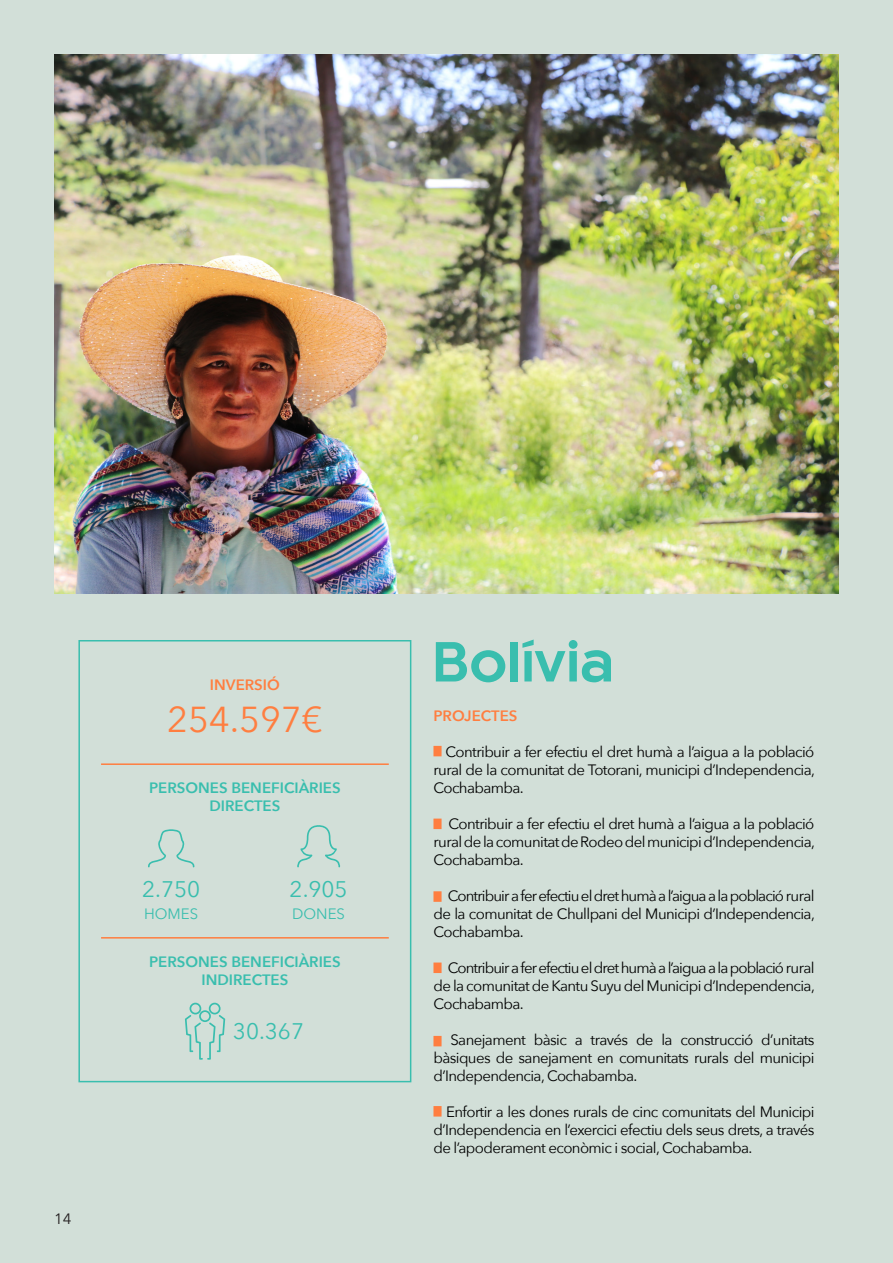
<style>
.page{position:relative;width:893px;height:1263px;background:#d2dfd8}
.page>*{position:absolute;margin:0;border:0;box-sizing:border-box;transform-origin:0 0}
.t1{font:700 52.5px "Kaleko 205";color:#39beae}
.t2{font:36px "Avenir Next";color:#ff7e40}
.t3{font:22.5px "Avenir Next";color:#39beae}
.t4{font:15px/18px "Avenir Next";letter-spacing:-.04em;color:#000;text-align:justify}
.t5{font:600 15px "Avenir Next";color:#39beae}
.t6{font:600 15px "Avenir Next";color:#ff7e40}
.t7{font:15px "Avenir Next";color:#39beae}
.t8{font:15px "Avenir Next";color:#231f20}
</style>
<div class="page">
<div style="left:433px;top:746px;width:9px;height:10px;background:#ff7e40"></div>
<div style="left:433px;top:818px;width:9px;height:11px;background:#ff7e40"></div>
<div style="left:433px;top:891px;width:9px;height:11px;background:#ff7e40"></div>
<div style="left:433px;top:962px;width:9px;height:11px;background:#ff7e40"></div>
<div style="left:433px;top:1106px;width:9px;height:10px;background:#ff7e40"></div>
<div style="left:433px;top:1036px;width:9px;height:10px;background:#ff7e40"></div>
<img style="left:54px;top:54px;width:785px;height:539px">
<div style="left:78px;top:640px;width:333px;height:442px;border:2px solid #39beae"></div>
<svg style="left:148px;top:829px;width:47px;height:38px"></svg>
<svg style="left:297px;top:825px;width:44px;height:42px"></svg>
<svg style="left:185px;top:1003px;width:40px;height:57px"></svg>
<hr style="left:101px;top:763px;width:288px;height:2px;background:#ff7e40">
<hr style="left:101px;top:937px;width:288px;height:1px;background:#ff7e40">
<p class="t8" style="left:54px;top:1206px;width:19px">14</p>
<p class="t6" style="left:210px;top:672px;width:71px">INVERSIÓ</p>
<p class="t2" style="left:167px;top:689px;width:157px">254.597€</p>
<p class="t5" style="left:149px;top:775px;width:193px">PERSONES BENEFICIÀRIES</p>
<p class="t5" style="left:209px;top:793px;width:72px">DIRECTES</p>
<p class="t3" style="left:142px;top:870px;width:60px">2.750</p>
<p class="t7" style="left:144px;top:901px;width:56px">HOMES</p>
<p class="t3" style="left:290px;top:870px;width:60px">2.905</p>
<p class="t7" style="left:292px;top:901px;width:54px">DONES</p>
<p class="t5" style="left:149px;top:949px;width:193px">PERSONES BENEFICIÀRIES</p>
<p class="t5" style="left:201px;top:967px;width:88px">INDIRECTES</p>
<p class="t3" style="left:233px;top:1012px;width:73px">30.367</p>
<p class="t1" style="left:433px;top:632px;width:183px">Bolívia</p>
<p class="t6" style="left:433px;top:703px;width:86px">PROJECTES</p>
<p class="t4" style="left:433px;top:742px;width:383px;text-indent:12px">Contribuir a fer efectiu el dret humà a l’aigua a la població rural de la comunitat de Totorani, municipi d’Independencia, Cochabamba.</p>
<p class="t4" style="left:433px;top:814px;width:383px;text-indent:15px">Contribuir a fer efectiu el dret humà a l’aigua a la població rural de la comunitat de Rodeo del municipi d’Independencia, Cochabamba.</p>
<p class="t4" style="left:433px;top:886px;width:383px;text-indent:14px">Contribuir a fer efectiu el dret humà a l’aigua a la població rural de la comunitat de Chullpani del Municipi d’Independencia, Cochabamba.</p>
<p class="t4" style="left:433px;top:958px;width:383px;text-indent:14px">Contribuir a fer efectiu el dret humà a l’aigua a la població rural de la comunitat de Kantu Suyu del Municipi d’Independencia, Cochabamba.</p>
<p class="t4" style="left:433px;top:1030px;width:382px;text-indent:17px">Sanejament bàsic a través de la construcció d’unitats bàsiques de sanejament en comunitats rurals del municipi d’Independencia, Cochabamba.</p>
<p class="t4" style="left:433px;top:1102px;width:382px;text-indent:13px">Enfortir a les dones rurals de cinc comunitats del Municipi d’Independencia en l’exercici efectiu dels seus drets, a través de l’apoderament econòmic i social, Cochabamba.</p>
</div>
